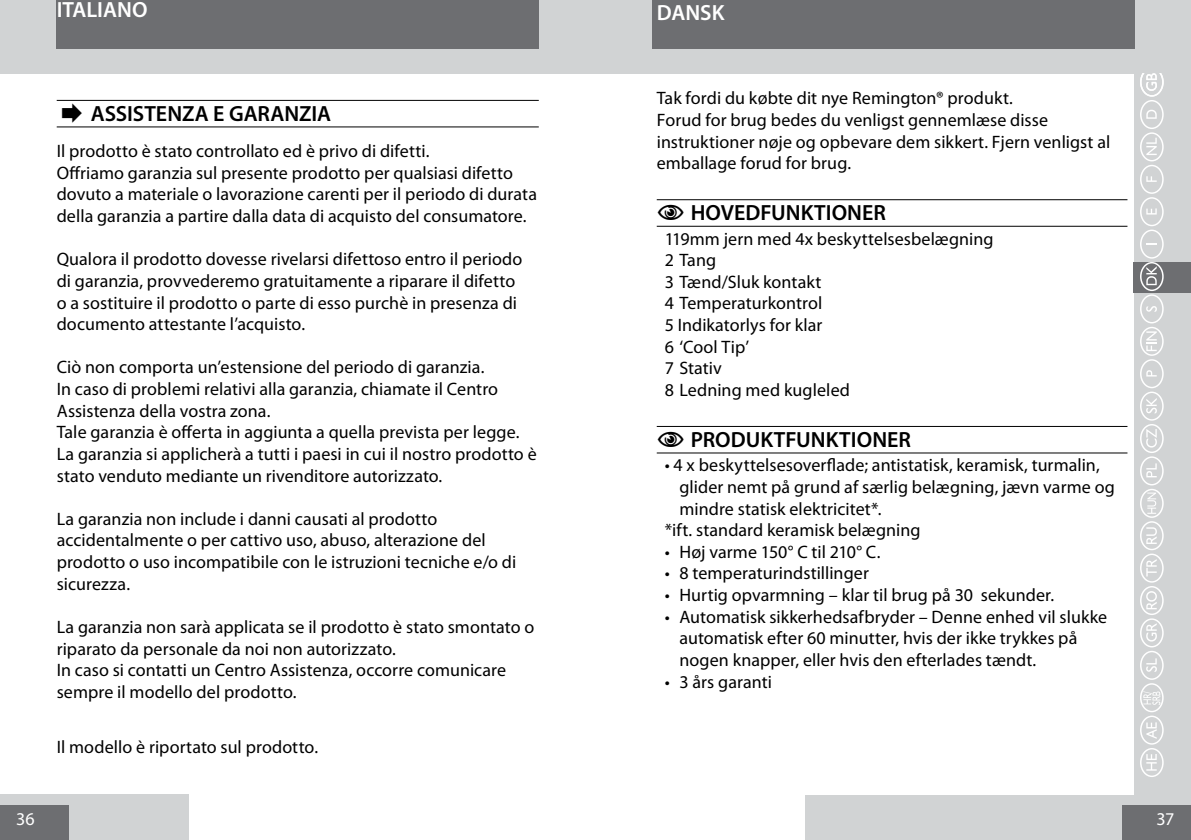
<style>
.page{position:relative;width:1191px;height:840px;background:#fff}
.page>*{position:absolute;margin:0;border:0;box-sizing:border-box;transform-origin:0 0}
.t1{font:600 22px "Myriad Pro";color:#000}
.t2{font:600 22px "Myriad Pro";color:#fff}
.t3{font:18px/21.6px "Myriad Pro";letter-spacing:.005em;color:#000}
.t4{font:18px "Myriad Pro";color:#fff}
.s1{font-family:"Myriad Points";font-weight:400}
</style>
<div class="page">
<div style="left:0;top:0;width:595px;height:74px;background:#d1d3d4"></div>
<div style="left:0;top:794px;width:188px;height:45px;background:#d1d3d4"></div>
<div style="left:805px;top:794px;width:386px;height:45px;background:#d1d3d4"></div>
<div style="left:1123px;top:805px;width:68px;height:34px;background:#6d6e71"></div>
<div style="left:0;top:805px;width:68px;height:34px;background:#6d6e71"></div>
<div style="left:595px;top:0;width:596px;height:74px;background:#d1d3d4"></div>
<div style="left:652px;top:0;width:482px;height:48px;background:#6d6e71"></div>
<div style="left:57px;top:0;width:482px;height:49px;background:#6d6e71"></div>
<div style="left:1134px;top:60px;width:57px;height:741px;background:#d1d3d4"></div>
<div style="left:1133px;top:262px;width:58px;height:31px;background:#6d6e71"></div>
<div style="left:1140px;top:100px;width:23px;height:29px;border:1px solid #fff;border-radius:50%"></div>
<svg style="left:1146px;top:110px;width:10px;height:9px"></svg>
<div style="left:1140px;top:132px;width:23px;height:29px;border:1px solid #fff;border-radius:50%"></div>
<svg style="left:1146px;top:138px;width:10px;height:17px"></svg>
<div style="left:1140px;top:165px;width:23px;height:29px;border:1px solid #fff;border-radius:50%"></div>
<svg style="left:1146px;top:176px;width:10px;height:6px"></svg>
<div style="left:1140px;top:197px;width:23px;height:29px;border:1px solid #fff;border-radius:50%"></div>
<svg style="left:1146px;top:208px;width:10px;height:6px"></svg>
<div style="left:1140px;top:229px;width:23px;height:29px;border:1px solid #fff;border-radius:50%"></div>
<svg style="left:1146px;top:243px;width:10px;height:2px"></svg>
<div style="left:1140px;top:262px;width:23px;height:29px;border:1px solid #fff;border-radius:50%"></div>
<svg style="left:1146px;top:267px;width:10px;height:18px"></svg>
<div style="left:1140px;top:294px;width:23px;height:29px;border:1px solid #fff;border-radius:50%"></div>
<svg style="left:1146px;top:306px;width:10px;height:5px"></svg>
<div style="left:1140px;top:326px;width:23px;height:29px;border:1px solid #fff;border-radius:50%"></div>
<svg style="left:1146px;top:331px;width:10px;height:20px"></svg>
<div style="left:1140px;top:359px;width:23px;height:29px;border:1px solid #fff;border-radius:50%"></div>
<svg style="left:1146px;top:370px;width:10px;height:6px"></svg>
<div style="left:1140px;top:391px;width:23px;height:29px;border:1px solid #fff;border-radius:50%"></div>
<svg style="left:1146px;top:399px;width:10px;height:14px"></svg>
<div style="left:1140px;top:424px;width:23px;height:29px;border:1px solid #fff;border-radius:50%"></div>
<svg style="left:1146px;top:429px;width:10px;height:18px"></svg>
<div style="left:1140px;top:456px;width:23px;height:29px;border:1px solid #fff;border-radius:50%"></div>
<svg style="left:1146px;top:463px;width:10px;height:14px"></svg>
<div style="left:1140px;top:488px;width:23px;height:29px;border:1px solid #fff;border-radius:50%"></div>
<svg style="left:1147px;top:492px;width:9px;height:21px"></svg>
<div style="left:1140px;top:521px;width:23px;height:29px;border:1px solid #fff;border-radius:50%"></div>
<svg style="left:1146px;top:527px;width:10px;height:16px"></svg>
<div style="left:1140px;top:553px;width:23px;height:29px;border:1px solid #fff;border-radius:50%"></div>
<svg style="left:1146px;top:560px;width:10px;height:16px"></svg>
<div style="left:1140px;top:585px;width:23px;height:29px;border:1px solid #fff;border-radius:50%"></div>
<svg style="left:1146px;top:591px;width:10px;height:18px"></svg>
<div style="left:1140px;top:618px;width:23px;height:29px;border:1px solid #fff;border-radius:50%"></div>
<svg style="left:1146px;top:624px;width:10px;height:17px"></svg>
<div style="left:1140px;top:650px;width:23px;height:29px;border:1px solid #fff;border-radius:50%"></div>
<svg style="left:1146px;top:658px;width:10px;height:13px"></svg>
<div style="left:1140px;top:715px;width:23px;height:29px;border:1px solid #fff;border-radius:50%"></div>
<svg style="left:1146px;top:722px;width:10px;height:16px"></svg>
<div style="left:1140px;top:747px;width:23px;height:29px;border:1px solid #fff;border-radius:50%"></div>
<svg style="left:1146px;top:754px;width:10px;height:16px"></svg>
<div style="left:1140px;top:682px;width:23px;height:29px;border:1px solid #fff;border-radius:50%"></div>
<svg style="left:1143px;top:691px;width:17px;height:13px"></svg>
<svg style="left:1140px;top:73px;width:23px;height:24px"></svg>
<hr style="left:57px;top:100px;width:482px;height:1px;background:#000">
<hr style="left:57px;top:126px;width:482px;height:1px;background:#000">
<hr style="left:657px;top:199px;width:470px;height:1px;background:#000">
<hr style="left:657px;top:226px;width:470px;height:1px;background:#000">
<hr style="left:657px;top:425px;width:470px;height:1px;background:#000">
<hr style="left:657px;top:452px;width:470px;height:1px;background:#000">
<p class="t2" style="left:57px;top:-5px;width:92px">ITALIANO</p>
<p class="t1" style="left:61px;top:99px;width:271px"><span class="s1">E</span> ASSISTENZA E GARANZIA</p>
<p class="t3" style="left:57px;top:140px;width:482px">Il prodotto è stato controllato ed è privo di difetti.<br>Offriamo garanzia sul presente prodotto per qualsiasi difetto dovuto a materiale o lavorazione carenti per il periodo di durata della garanzia a partire dalla data di acquisto del consumatore.</p>
<p class="t3" style="left:57px;top:248px;width:467px">Qualora il prodotto dovesse rivelarsi difettoso entro il periodo di garanzia, provvederemo gratuitamente a riparare il difetto o a sostituire il prodotto o parte di esso purchè in presenza di documento attestante l’acquisto.</p>
<p class="t3" style="left:57px;top:356px;width:481px">Ciò non comporta un’estensione del periodo di garanzia.<br>In caso di problemi relativi alla garanzia, chiamate il Centro Assistenza della vostra zona.<br>Tale garanzia è offerta in aggiunta a quella prevista per legge.<br>La garanzia si applicherà a tutti i paesi in cui il nostro prodotto è stato venduto mediante un rivenditore autorizzato.</p>
<p class="t3" style="left:57px;top:507px;width:461px">La garanzia non include i danni causati al prodotto accidentalmente o per cattivo uso, abuso, alterazione del prodotto o uso incompatibile con le istruzioni tecniche e/o di sicurezza.</p>
<p class="t3" style="left:57px;top:615px;width:479px">La garanzia non sarà applicata se il prodotto è stato smontato o riparato da personale da noi non autorizzato.<br>In caso si contatti un Centro Assistenza, occorre comunicare sempre il modello del prodotto.</p>
<p class="t3" style="left:57px;top:735px;width:263px">Il modello è riportato sul prodotto.</p>
<p class="t2" style="left:657px;top:-1px;width:69px">DANSK</p>
<p class="t3" style="left:657px;top:87px;width:455px">Tak fordi du købte dit nye Remington® produkt.<br>Forud for brug bedes du venligst gennemlæse disse instruktioner nøje og opbevare dem sikkert. Fjern venligst al emballage forud for brug.</p>
<p class="t1" style="left:657px;top:198px;width:231px"><span class="s1">C</span> HOVEDFUNKTIONER</p>
<p class="t3" style="left:664px;top:227px;width:330px">119mm jern med 4x beskyttelsesbelægning<br>2 Tang<br>3 Tænd/Sluk kontakt<br>4 Temperaturkontrol<br>5 Indikatorlys for klar<br>6 ‘Cool Tip’<br>7 Stativ<br>8 Ledning med kugleled</p>
<p class="t1" style="left:657px;top:425px;width:256px"><span class="s1">C</span> PRODUKTFUNKTIONER</p>
<p class="t3" style="left:664px;top:454px;width:436px">• 4 x beskyttelsesoverflade; antistatisk, keramisk, turmalin,</p>
<p class="t3" style="left:679px;top:475px;width:437px">glider nemt på grund af særlig belægning, jævn varme og</p>
<p class="t3" style="left:679px;top:497px;width:204px">mindre statisk elektricitet*.</p>
<p class="t3" style="left:664px;top:518px;width:257px">*ift. standard keramisk belægning</p>
<p class="t3" style="left:664px;top:540px;width:217px">• Høj varme 150° C til 210° C.</p>
<p class="t3" style="left:664px;top:562px;width:206px">• 8 temperaturindstillinger</p>
<p class="t3" style="left:664px;top:583px;width:391px">• Hurtig opvarmning – klar til brug på 30 sekunder.</p>
<p class="t3" style="left:679px;top:605px;width:429px;text-indent:-15px">• Automatisk sikkerhedsafbryder – Denne enhed vil slukke automatisk efter 60 minutter, hvis der ikke trykkes på nogen knapper, eller hvis den efterlades tændt.</p>
<p class="t3" style="left:664px;top:670px;width:109px">• 3 års garanti</p>
<p class="t4" style="left:16px;top:807px;width:20px">36</p>
<p class="t4" style="left:1156px;top:807px;width:19px">37</p>
</div>
